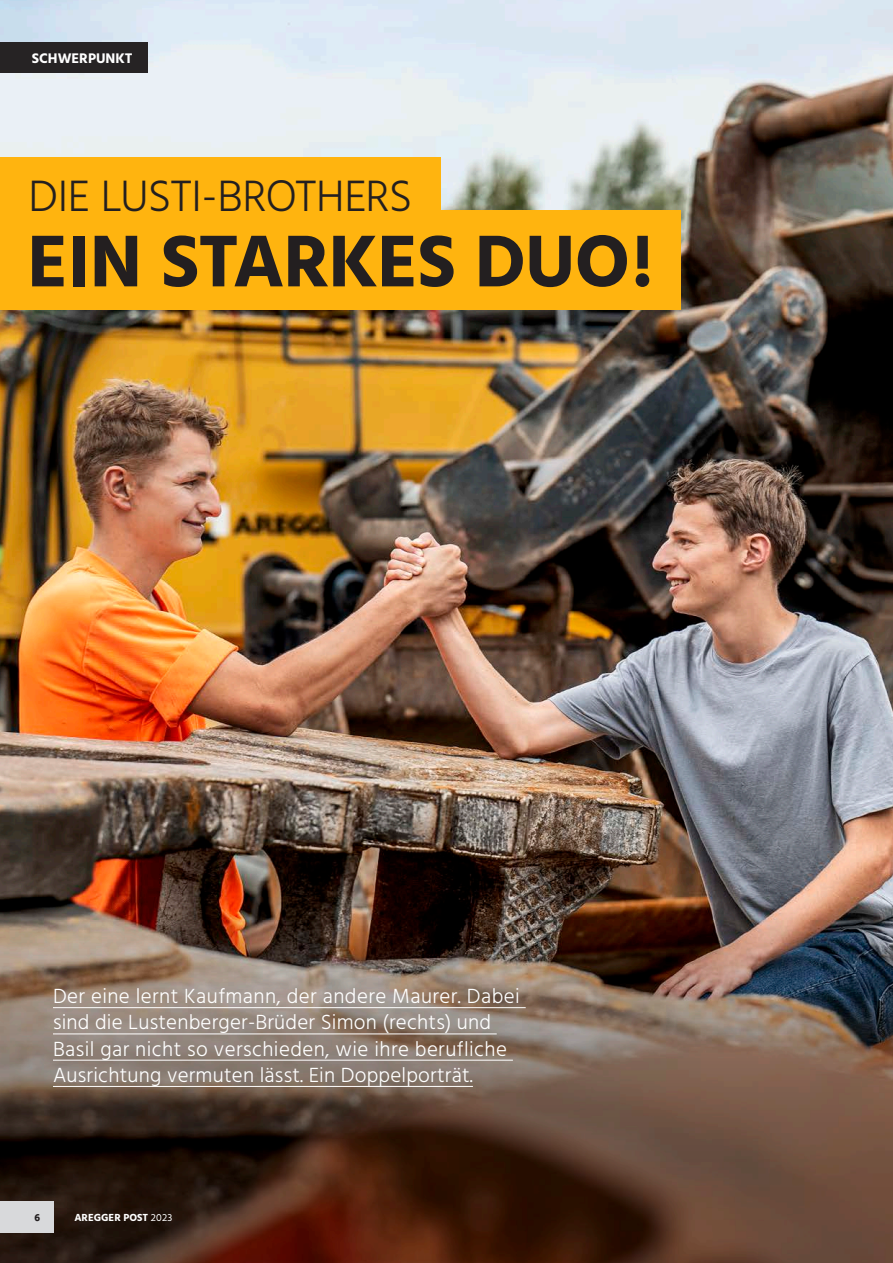
<style>
.page{position:relative;width:893px;height:1263px;background:#fff}
.page>*{position:absolute;margin:0;border:0;box-sizing:border-box;transform-origin:0 0}
.t1{font:700 75px "Hind";letter-spacing:-.01em;color:#231f20}
.t2{font:300 45px "Hind";letter-spacing:-.015em;color:#231f20}
.t3{font:300 21px/26.2px "Hind";letter-spacing:.015em;color:#fff}
.t4{font:700 14.25px "Hind";color:#fff}
.t5{font:700 10.5px "Hind";color:#fff}
.t6{font:700 10.5px "Hind";color:#231f20}
.s1{font-weight:400}
</style>
<div class="page">
<img style="left:0;top:0;width:893px;height:913px">
<img style="left:0;top:913px;width:893px;height:350px">
<hr style="left:53px;top:1007px;width:473px;height:1px;background:#fff">
<hr style="left:53px;top:1033px;width:444px;height:1px;background:#fff">
<hr style="left:53px;top:1060px;width:460px;height:1px;background:#fff">
<hr style="left:53px;top:1086px;width:420px;height:1px;background:#fff">
<div style="left:0;top:157px;width:440px;height:102px;background:#ffb40f"></div>
<div style="left:0;top:211px;width:680px;height:99px;background:#ffb40f"></div>
<div style="left:0;top:1201px;width:53px;height:32px;background:#d8d9db"></div>
<div style="left:0;top:43px;width:148px;height:30px;background:#262324"></div>
<p class="t4" style="left:32px;top:50px;width:102px">SCHWERPUNKT</p>
<h2 class="t2" style="left:29px;top:167px;width:386px">DIE LUSTI-BROTHERS</h2>
<h1 class="t1" style="left:27px;top:217px;width:628px">EIN STARKES DUO!</h1>
<p class="t3" style="left:53px;top:984px;width:468px">Der eine lernt Kaufmann, der andere Maurer. Dabei sind die Lustenberger-Brüder Simon (rechts) und Basil gar nicht so verschieden, wie ihre berufliche Ausrichtung vermuten lässt. Ein Doppelporträt.</p>
<p class="t6" style="left:34px;top:1211px;width:7px">6</p>
<p class="t5" style="left:74px;top:1211px;width:99px">AREGGER POST <span class="s1">2023</span></p>
</div>
